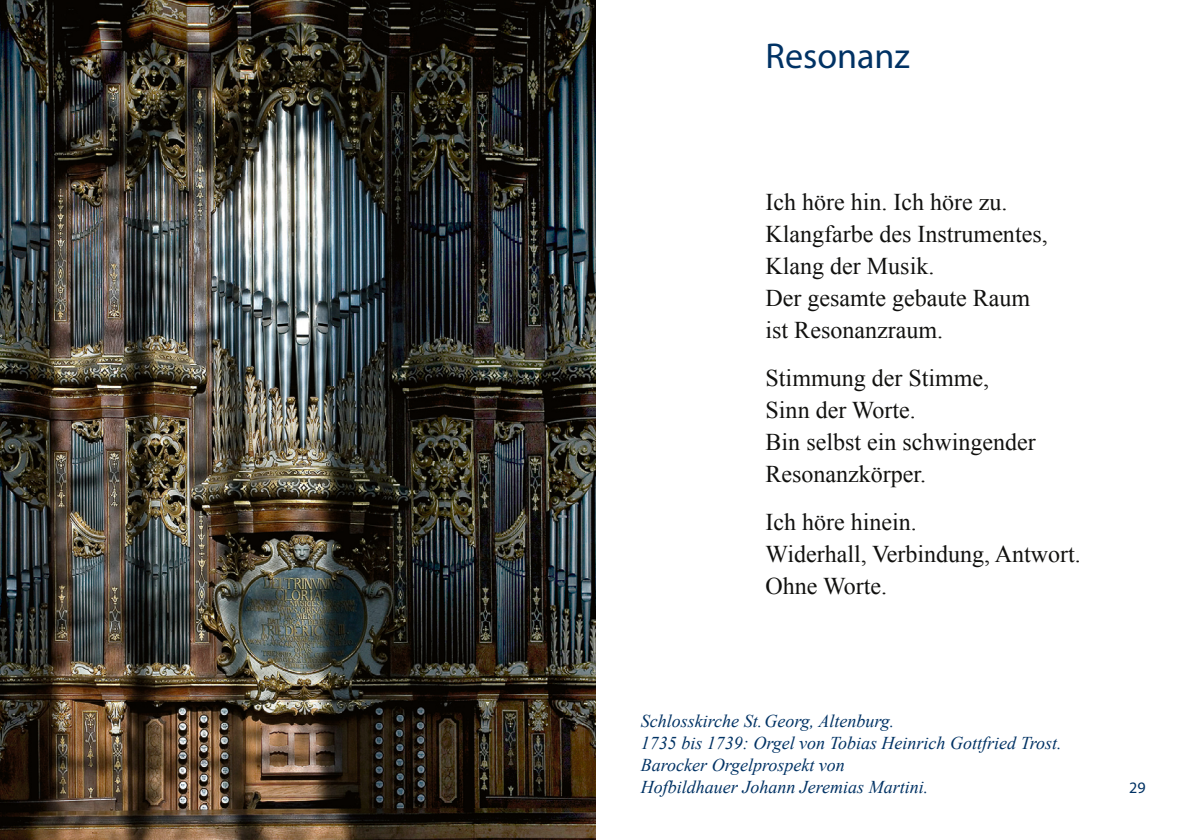
<style>
.page{position:relative;width:1191px;height:840px;background:#fff}
.page>*{position:absolute;margin:0;border:0;box-sizing:border-box;transform-origin:0 0}
.t1{font:36px "Myriad Pro";color:#003264}
.t2{font:24px/32px "Times New Roman";color:#11110f}
.t3{font:italic 18px/22px "Times New Roman";color:#003264}
.t4{font:16px "Myriad Pro";color:#003264}
</style>
<div class="page">
<img style="left:0;top:0;width:595px;height:839px">
<h1 class="t1" style="left:765px;top:34px;width:146px">Resonanz</h1>
<p class="t2" style="left:765px;top:185px;width:283px">Ich höre hin. Ich höre zu.<br>Klangfarbe des Instrumentes,<br>Klang der Musik.<br>Der gesamte gebaute Raum ist Resonanzraum.</p>
<p class="t2" style="left:765px;top:361px;width:271px">Stimmung der Stimme,<br>Sinn der Worte.<br>Bin selbst ein schwingender<br>Resonanzkörper.</p>
<p class="t2" style="left:765px;top:505px;width:317px">Ich höre hinein.<br>Widerhall, Verbindung, Antwort.<br>Ohne Worte.</p>
<p class="t3" style="left:641px;top:709px;width:422px">Schlosskirche St.Georg, Altenburg.<br>1735 bis 1739: Orgel von Tobias Heinrich Gottfried Trost.<br>Barocker Orgelprospekt von<br>Hofbildhauer Johann Jeremias Martini.</p>
<p class="t4" style="left:1129px;top:777px;width:18px">29</p>
</div>
